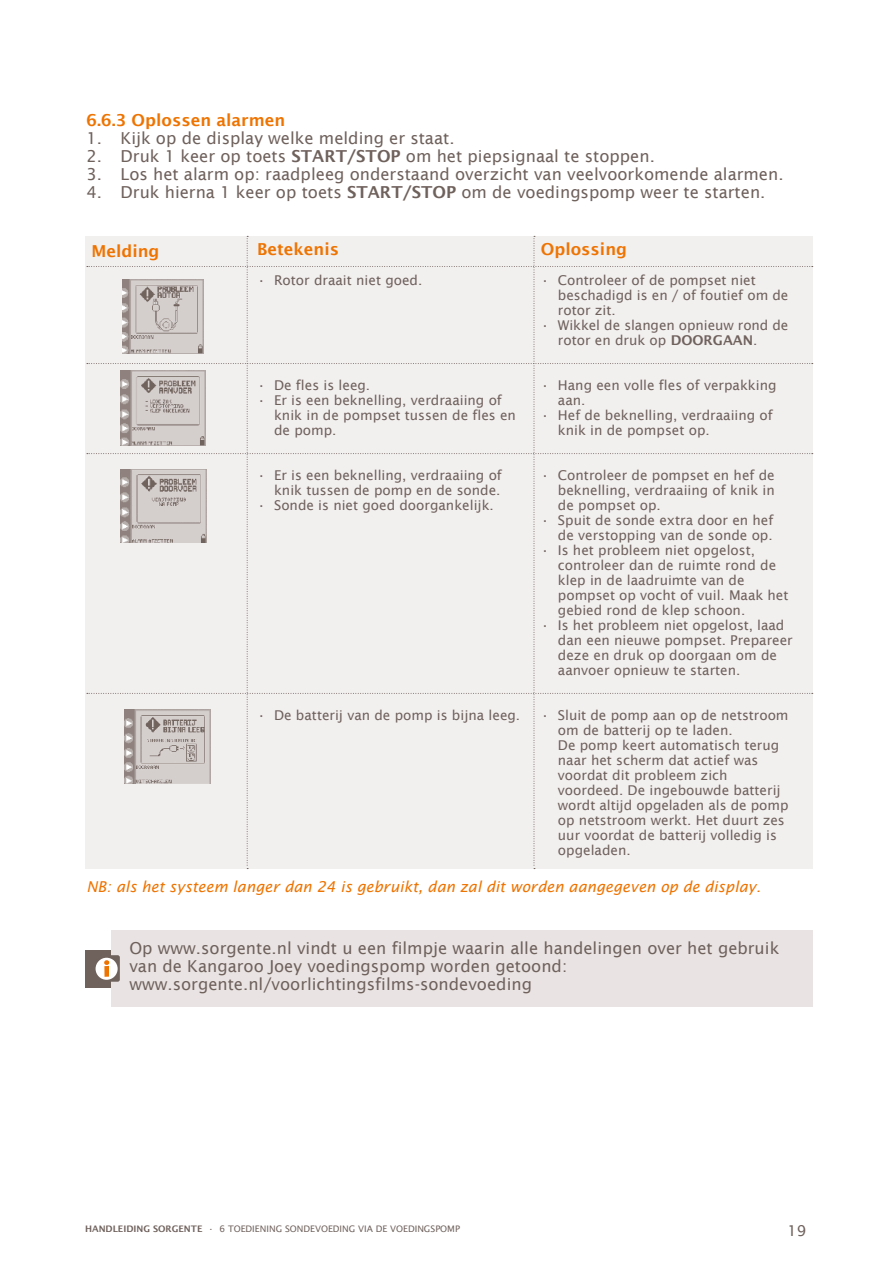
<style>
.page{position:relative;width:893px;height:1263px;background:#fff}
.page>*{position:absolute;margin:0;border:0;box-sizing:border-box;transform-origin:0 0}
.t1{font:16.5px/18px "Lucida Sans";color:#6f615c}
.t2{font:600 16.5px "Lucida Sans";color:#ee7402}
.t3{font:italic 15px "Lucida Sans";color:#ee7402}
.t4{font:15px "Lucida Sans";color:#6f615c}
.t5{font:13.5px/15px "Lucida Sans";color:#6f615c}
.t6{font:9px "Lucida Sans";color:#6f615c}
.s1{font-weight:600}
</style>
<div class="page">
<div style="left:111px;top:930px;width:701px;height:77px;background:#e9e4e3"></div>
<div style="left:85px;top:950px;width:26px;height:37px;background:#6f615c"></div>
<div style="left:93px;top:955px;width:27px;height:27px;background:#6f615c;border-radius:2px"></div>
<div style="left:96px;top:958px;width:22px;height:22px;background:#fff;border-radius:50%"></div>
<svg style="left:104px;top:960px;width:5px;height:17px"></svg>
<div style="left:87px;top:236px;width:726px;height:633px;background:#f2efef"></div>
<img style="left:122px;top:279px;width:82px;height:74px">
<img style="left:120px;top:371px;width:86px;height:74px">
<img style="left:120px;top:469px;width:87px;height:73px">
<img style="left:124px;top:709px;width:86px;height:75px">
<p class="t2" style="left:87px;top:111px;width:200px">6.6.3 Oplossen alarmen</p>
<p class="t1" style="left:87px;top:129px;width:369px">1. Kijk op de display welke melding er staat.</p>
<p class="t1" style="left:87px;top:147px;width:570px">2. Druk 1 keer op toets <span class="s1">START/STOP</span> om het piepsignaal te stoppen.</p>
<p class="t1" style="left:87px;top:165px;width:698px">3. Los het alarm op: raadpleeg onderstaand overzicht van veelvoorkomende alarmen.</p>
<p class="t1" style="left:87px;top:183px;width:680px">4. Druk hierna 1 keer op toets <span class="s1">START/STOP</span> om de voedingspomp weer te starten.</p>
<p class="t2" style="left:91px;top:241px;width:70px">Melding</p>
<p class="t2" style="left:257px;top:240px;width:84px">Betekenis</p>
<p class="t5" style="left:257px;top:273px;width:167px">• Rotor draait niet goed.</p>
<p class="t5" style="left:257px;top:378px;width:115px">• De fles is leeg.</p>
<p class="t5" style="left:274px;top:393px;width:243px;text-indent:-17px">• Er is een beknelling, verdraaiing of knik in de pompset tussen de fles en de pomp.</p>
<p class="t5" style="left:257px;top:468px;width:246px;text-align:right">• Er is een beknelling, verdraaiing of knik tussen de pomp en de sonde.</p>
<p class="t5" style="left:257px;top:498px;width:238px">• Sonde is niet goed doorgankelijk.</p>
<p class="t5" style="left:257px;top:708px;width:265px">• De batterij van de pomp is bijna leeg.</p>
<p class="t2" style="left:541px;top:240px;width:88px">Oplossing</p>
<p class="t5" style="left:558px;top:273px;width:232px;text-indent:-17px">• Controleer of de pompset niet beschadigd is en / of foutief om de rotor zit.</p>
<p class="t5" style="left:558px;top:318px;width:232px;text-indent:-17px">• Wikkel de slangen opnieuw rond de rotor en druk op <span class="s1">DOORGAAN</span>.</p>
<p class="t5" style="left:558px;top:378px;width:220px;text-indent:-17px">• Hang een volle fles of verpakking aan.</p>
<p class="t5" style="left:558px;top:408px;width:216px;text-indent:-17px">• Hef de beknelling, verdraaiing of knik in de pompset op.</p>
<p class="t5" style="left:558px;top:468px;width:218px;text-align:justify;text-indent:-17px">• Controleer de pompset en hef de beknelling, verdraaiing of knik in de pompset op.</p>
<p class="t5" style="left:541px;top:513px;width:234px;text-align:right">• Spuit de sonde extra door en hef de verstopping van de sonde op.</p>
<p class="t5" style="left:558px;top:543px;width:232px;text-indent:-17px">• Is het probleem niet opgelost, controleer dan de ruimte rond de klep in de laadruimte van de pompset op vocht of vuil. Maak het gebied rond de klep schoon.</p>
<p class="t5" style="left:558px;top:618px;width:236px;text-indent:-17px">• Is het probleem niet opgelost, laad dan een nieuwe pompset. Prepareer deze en druk op doorgaan om de aanvoer opnieuw te starten.</p>
<p class="t5" style="left:558px;top:708px;width:232px;text-indent:-17px">• Sluit de pomp aan op de netstroom om de batterij op te laden.<br>De pomp keert automatisch terug naar het scherm dat actief was voordat dit probleem zich voordeed. De ingebouwde batterij wordt altijd opgeladen als de pomp op netstroom werkt. Het duurt zes uur voordat de batterij volledig is opgeladen.</p>
<p class="t3" style="left:87px;top:878px;width:676px">NB: als het systeem langer dan 24 is gebruikt, dan zal dit worden aangegeven op de display.</p>
<p class="t1" style="left:129px;top:939px;width:651px">Op www.sorgente.nl vindt u een filmpje waarin alle handelingen over het gebruik van de Kangaroo Joey voedingspomp worden getoond: www.sorgente.nl/voorlichtingsfilms-sondevoeding</p>
<p class="t6" style="left:85px;top:1223px;width:376px"><span class="s1">HANDLEIDING SORGENTE</span> • 6 TOEDIENING SONDEVOEDING VIA DE VOEDINGSPOMP</p>
<p class="t4" style="left:787px;top:1222px;width:20px">19</p>
</div>
